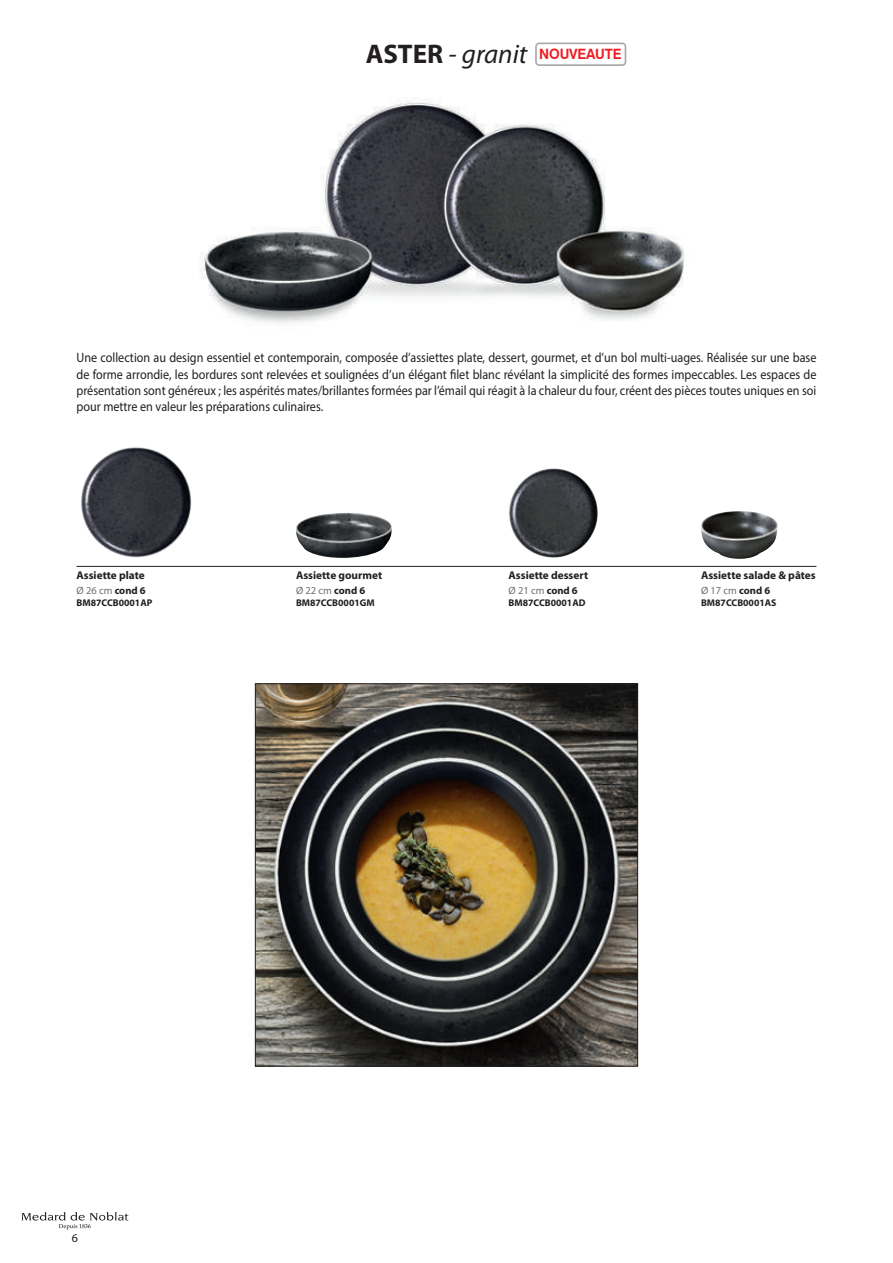
<style>
.page{position:relative;width:893px;height:1263px;background:#fff}
.page>*{position:absolute;margin:0;border:0;box-sizing:border-box;transform-origin:0 0}
.t1{font:italic 27px "Myriad Pro";color:#231f20}
.t2{font:700 14.25px "Swiss 721 BT";letter-spacing:-.01em;color:#ee1d23;scale:.95 1}
.t3{font:13.5px/16.2px "Myriad Pro";color:#231f20;text-align:justify;scale:.9 1}
.t4{font:12px "Myriad Pro";color:#231f20}
.t5{font:700 11.25px "Myriad Pro";color:#231f20}
.t6{font:10.5px "Myriad Pro";color:#6c6d70}
.t7{font:700 9.75px "Myriad Pro";color:#231f20}
.s1{font-weight:700;font-style:normal}
.s2{font-weight:700;color:#231f20}
</style>
<div class="page">
<svg style="left:21px;top:1212px;width:107px;height:17px"></svg>
<img style="left:200px;top:42px;width:484px;height:281px">
<hr style="left:77px;top:566px;width:739px;height:1px;background:#231f20">
<img style="left:257px;top:686px;width:379px;height:378px">
<div style="left:255px;top:684px;width:383px;height:382px;border:1px solid #231f20"></div>
<img style="left:81px;top:447px;width:111px;height:110px">
<img style="left:296px;top:513px;width:96px;height:45px">
<img style="left:701px;top:511px;width:77px;height:48px">
<img style="left:509px;top:468px;width:89px;height:90px">
<img style="left:535px;top:43px;width:90px;height:22px">
<img style="left:537px;top:44px;width:89px;height:22px">
<h1 class="t1" style="left:366px;top:37px;width:163px"><span class="s1">ASTER</span> - granit</h1>
<p class="t2" style="left:539px;top:46px;width:88px">NOUVEAUTE</p>
<p class="t3" style="left:77px;top:349px;width:824px">Une collection au design essentiel et contemporain, composée d’assiettes plate, dessert, gourmet, et d’un bol multi-uages. Réalisée sur une base de forme arrondie, les bordures sont relevées et soulignées d’un élégant filet blanc révélant la simplicité des formes impeccables. Les espaces de présentation sont généreux ; les aspérités mates/brillantes formées par l’émail qui réagit à la chaleur du four, créent des pièces toutes uniques en soi pour mettre en valeur les préparations culinaires.</p>
<p class="t5" style="left:77px;top:568px;width:70px">Assiette plate</p>
<p class="t6" style="left:77px;top:584px;width:71px">Ø 26 cm <span class="s2">cond 6</span></p>
<p class="t7" style="left:77px;top:596px;width:77px">BM87CCB0001AP</p>
<p class="t5" style="left:296px;top:568px;width:88px">Assiette gourmet</p>
<p class="t6" style="left:296px;top:584px;width:71px">Ø 22 cm <span class="s2">cond 6</span></p>
<p class="t7" style="left:296px;top:596px;width:80px">BM87CCB0001GM</p>
<p class="t5" style="left:509px;top:568px;width:81px">Assiette dessert</p>
<p class="t6" style="left:509px;top:584px;width:71px">Ø 21 cm <span class="s2">cond 6</span></p>
<p class="t7" style="left:509px;top:596px;width:78px">BM87CCB0001AD</p>
<p class="t5" style="left:701px;top:568px;width:116px">Assiette salade &amp; pâtes</p>
<p class="t6" style="left:701px;top:584px;width:71px">Ø 17 cm <span class="s2">cond 6</span></p>
<p class="t7" style="left:701px;top:596px;width:77px">BM87CCB0001AS</p>
<p class="t4" style="left:72px;top:1230px;width:8px">6</p>
</div>
